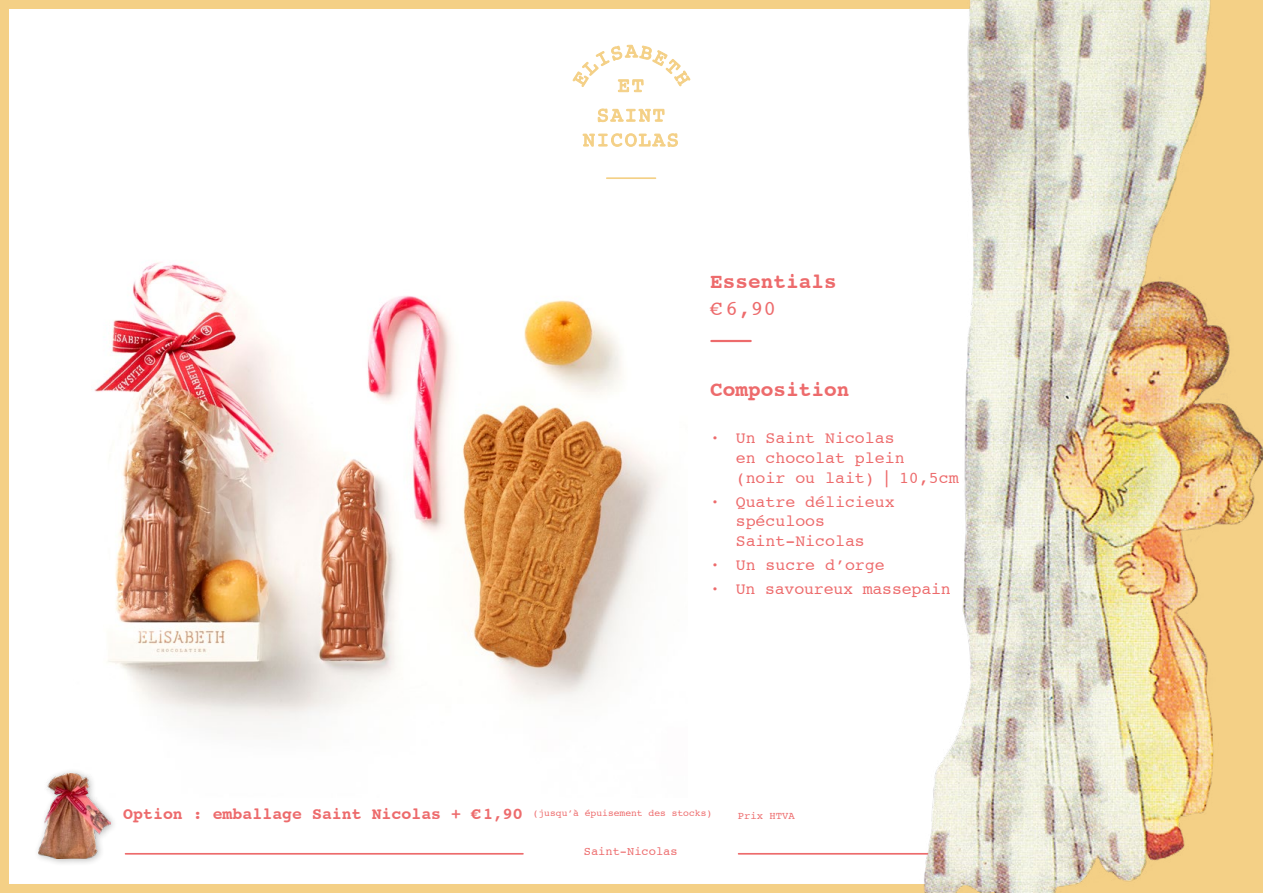
<style>
.page{position:relative;width:1263px;height:893px;background:#fff}
.page>*{position:absolute;margin:0;border:0;box-sizing:border-box;transform-origin:0 0}
.t1{font:700 21px "Courier 10 Pitch BT";color:#ed6b6c}
.t2{font:21px "Courier 10 Pitch BT";color:#ed6b6c}
.t3{font:16.5px/19.8px "Courier 10 Pitch BT";color:#ed6b6c}
.t4{font:700 16.5px "Courier 10 Pitch BT";color:#ed6b6c}
.t5{font:12px "Courier 10 Pitch BT";color:#ed6b6c}
.t6{font:10.5px "Courier 10 Pitch BT";color:#ed6b6c}
</style>
<div class="page">
<div style="left:0;top:0;width:1263px;height:893px;border:9px solid #f4d086"></div>
<hr style="left:738px;top:853px;width:399px;height:2px;background:#ed6b6c">
<hr style="left:125px;top:853px;width:399px;height:2px;background:#ed6b6c">
<hr style="left:606px;top:177px;width:50px;height:2px;background:#f4d086">
<svg style="left:572px;top:45px;width:118px;height:102px"></svg>
<hr style="left:711px;top:340px;width:40px;height:2px;background:#ed6b6c">
<img style="left:94px;top:262px;width:569px;height:463px">
<img style="left:891px;top:0;width:371px;height:893px">
<div style="left:33px;top:768px;width:86px;height:99px;background:#1d1d1b;opacity:.32"></div>
<img style="left:39px;top:773px;width:72px;height:86px">
<p class="t1" style="left:710px;top:270px;width:128px">Essentials</p>
<p class="t2" style="left:710px;top:297px;width:67px">€6,90</p>
<p class="t1" style="left:710px;top:378px;width:141px">Composition</p>
<p class="t3" style="left:736px;top:428px;width:224px;text-indent:-25px">· Un Saint Nicolas<br>en chocolat plein<br>(noir ou lait) | 10,5cm</p>
<p class="t3" style="left:736px;top:492px;width:160px;text-indent:-25px">· Quatre délicieux spéculoos<br>Saint-Nicolas</p>
<p class="t3" style="left:710px;top:554px;width:242px;line-height:24px">· Un sucre d’orge<br>· Un savoureux massepain</p>
<p class="t4" style="left:123px;top:804px;width:590px">Option : emballage Saint Nicolas + €1,90 <sup>(jusqu’à</sup> <sup>épuisement</sup> <sup>des</sup> <sup>stocks)</sup></p>
<p class="t6" style="left:738px;top:810px;width:58px">Prix HTVA</p>
<p class="t5" style="left:584px;top:845px;width:95px">Saint-Nicolas</p>
</div>
